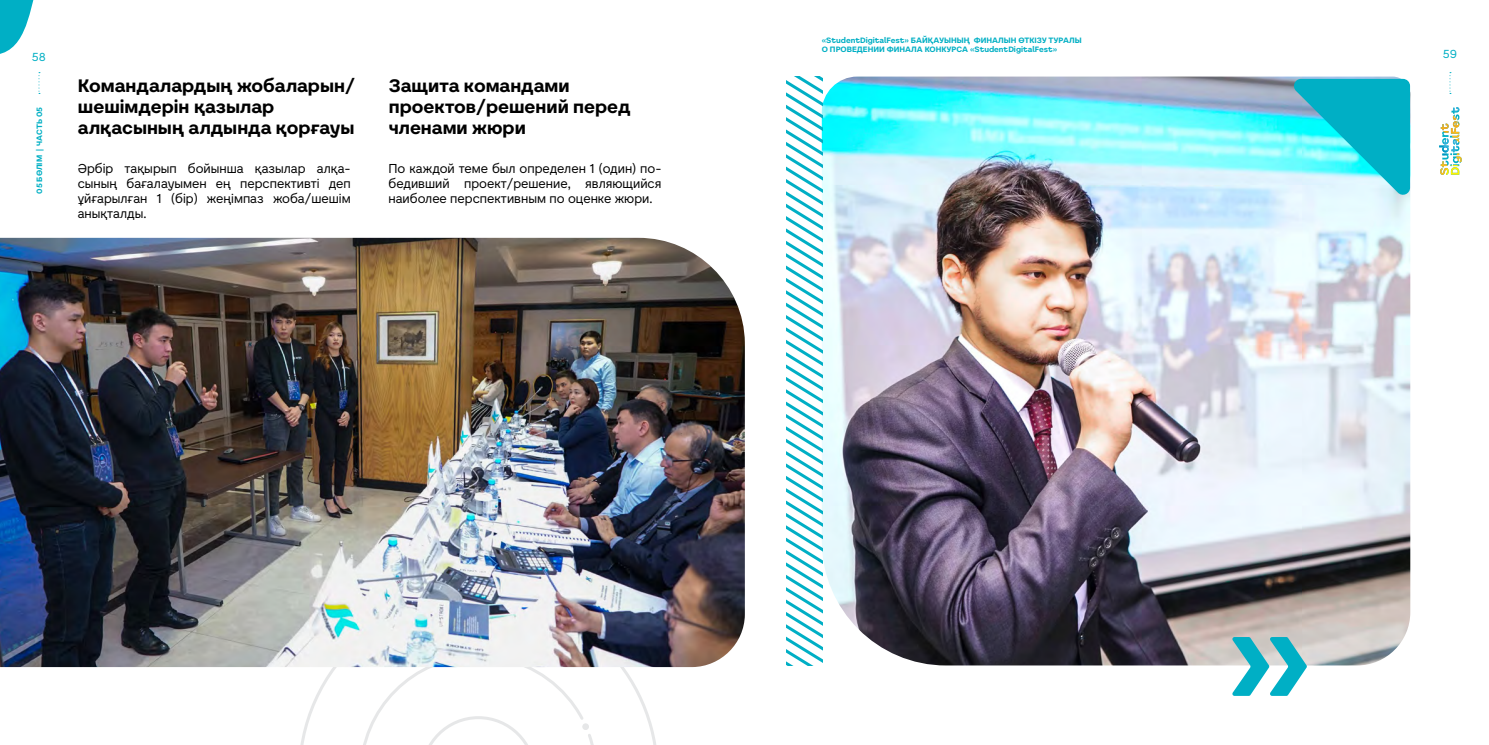
<style>
.page{position:relative;width:1489px;height:745px;background:#fff}
.page>*{position:absolute;margin:0;border:0;box-sizing:border-box;transform-origin:0 0}
.t1{font:700 17.5px/21px "Literal";color:#000}
.t2{font:12.5px/15px "Literal";color:#000;text-align:justify}
.t3{font:11.25px "Literal";color:#00afc4}
.t4{font:700 7.5px "Literal";color:#00afc4}
</style>
<div class="page">
<svg style="left:39px;top:72px;width:1px;height:22px"></svg>
<svg style="left:0;top:0;width:34px;height:54px"></svg>
<svg style="left:296px;top:666px;width:363px;height:78px"></svg>
<svg style="left:582px;top:723px;width:6px;height:6px"></svg>
<img style="left:0;top:238px;width:744px;height:428px">
<svg style="left:1439px;top:107px;width:22px;height:68px"></svg>
<svg style="left:1449px;top:72px;width:1px;height:22px"></svg>
<img style="left:822px;top:76px;width:588px;height:589px">
<svg style="left:1293px;top:79px;width:116px;height:116px;background:#39ccdb"></svg>
<svg style="left:786px;top:77px;width:36px;height:588px"></svg>
<svg style="left:1232px;top:636px;width:74px;height:59px"></svg>
<p class="t3" style="left:32px;top:50px;width:16px">58</p>
<p class="t4" style="left:34px;top:194px;width:88px;rotate:-90deg">05 БӨЛІМ | ЧАСТЬ 05</p>
<p class="t1" style="left:78px;top:75px;width:278px">Командалардың жобаларын/ шешімдерін қазылар алқасының алдында қорғауы</p>
<p class="t2" style="left:78px;top:161px;width:274px">Әрбір тақырып бойынша қазылар алқа&shy;сының бағалауымен ең перспективті деп ұйғарылған 1 (бір) жеңімпаз жоба/шешім анықталды.</p>
<p class="t1" style="left:389px;top:75px;width:182px">Защита командами</p>
<p class="t1" style="left:389px;top:96px;width:243px">проектов/решений перед членами жюри</p>
<p class="t2" style="left:388px;top:161px;width:274px">По каждой теме был определен 1 (один) по&shy;бедивший проект/решение, являющийся наиболее перспективным по оценке жюри.</p>
<p class="t4" style="left:821px;top:35px;width:261px">«StudentDigitalFest» БАЙҚАУЫНЫҢ ФИНАЛЫН ӨТКІЗУ ТУРАЛЫ</p>
<p class="t4" style="left:821px;top:44px;width:237px">О ПРОВЕДЕНИИ ФИНАЛА КОНКУРСА «StudentDigitalFest»</p>
<p class="t3" style="left:1442px;top:47px;width:16px">59</p>
</div>
